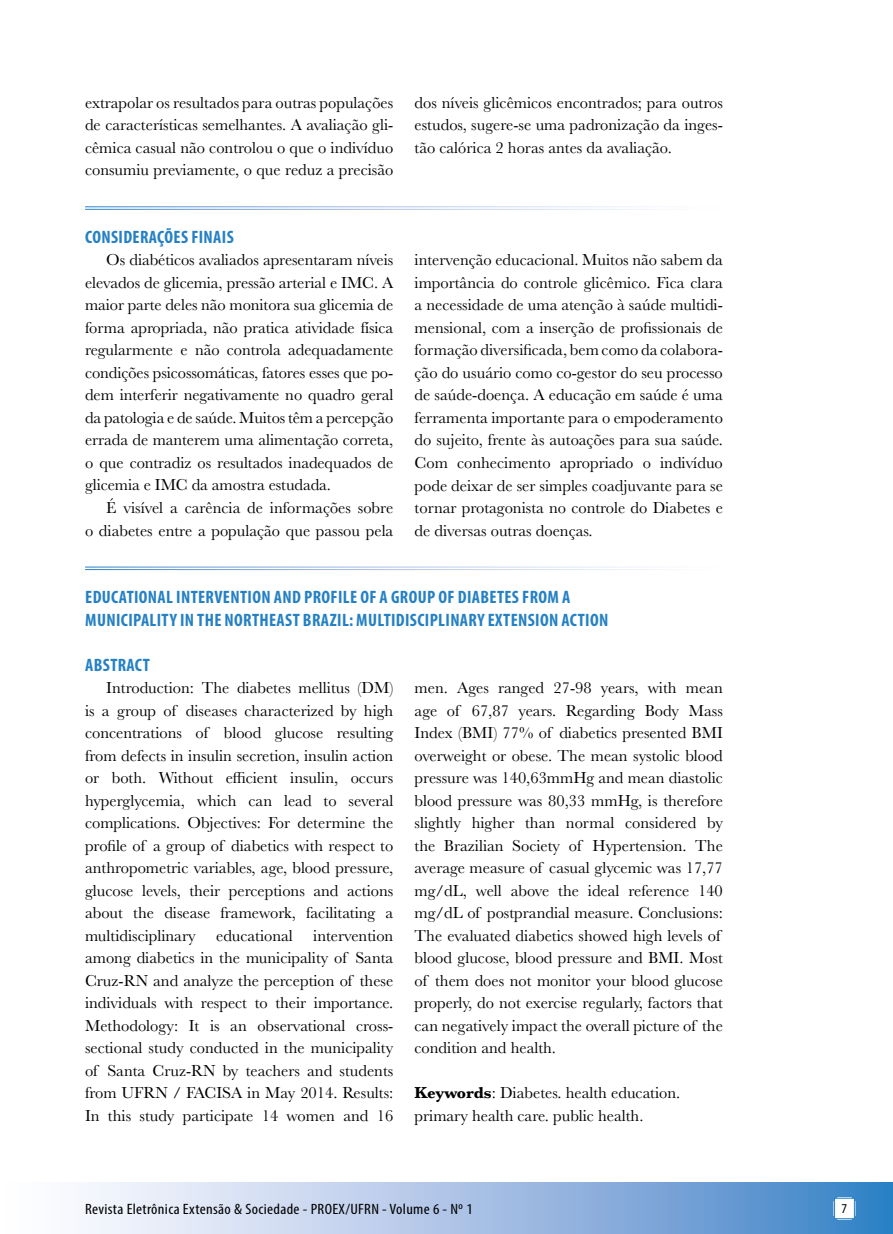
<style>
.page{position:relative;width:893px;height:1234px;background:#fff}
.page>*{position:absolute;margin:0;border:0;box-sizing:border-box;transform-origin:0 0}
.t1{font:700 condensed 18px/22.5px "Myriad Pro";letter-spacing:.02em;color:#2581c4}
.t2{font:16.5px/22.5px "Baskerville";color:#000;text-align:justify}
.t3{font:condensed 15px "Myriad Pro";letter-spacing:.02em;color:#000;scale:1.1 1}
.t4{font:condensed 13.5px "Myriad Pro";color:#000;scale:1.1 1}
.s1{font-weight:700}
</style>
<div class="page">
<svg style="left:85px;top:1182px;width:808px;height:51px;background:#a0bee3"></svg>
<svg style="left:833px;top:1196px;width:22px;height:23px"></svg>
<div style="left:834px;top:1197px;width:21px;height:21px;background:#fff;border:1px solid #2581c4"></div>
<p class="t2" style="left:85px;top:91px;width:310px">extrapolar os resultados para outras populações de características semelhantes. A avaliação gli&shy;cêmica casual não controlou o que o indivíduo consumiu previamente, o que reduz a precisão</p>
<p class="t2" style="left:415px;top:91px;width:310px">dos níveis glicêmicos encontrados; para outros estudos, sugere-se uma padronização da inges&shy;tão calórica 2 horas antes da avaliação.</p>
<p class="t1" style="left:85px;top:225px;width:150px">CONSIDERAÇÕES FINAIS</p>
<p class="t2" style="left:85px;top:249px;width:310px;text-indent:21px">Os diabéticos avaliados apresentaram níveis elevados de glicemia, pressão arterial e IMC. A maior parte deles não monitora sua glicemia de forma apropriada, não pratica atividade física regularmente e não controla adequadamente condições psicossomáticas, fatores esses que po&shy;dem interferir negativamente no quadro geral da patologia e de saúde. Muitos têm a percepção errada de manterem uma alimentação correta, o que contradiz os resultados inadequados de glicemia e IMC da amostra estudada.</p>
<p class="t2" style="left:85px;top:496px;width:310px;text-align:right">É visível a carência de informações sobre<br>o diabetes entre a população que passou pela</p>
<p class="t2" style="left:415px;top:249px;width:310px">intervenção educacional. Muitos não sabem da importância do controle glicêmico. Fica clara a necessidade de uma atenção à saúde multidi&shy;mensional, com a inserção de profissionais de formação diversificada, bem como da colabora&shy;ção do usuário como co-gestor do seu processo de saúde-doença. A educação em saúde é uma ferramenta importante para o empoderamento do sujeito, frente às autoações para sua saúde.<br>Com conhecimento apropriado o indivíduo pode deixar de ser simples coadjuvante para se tornar protagonista no controle do Diabetes e de diversas outras doenças.</p>
<p class="t1" style="left:85px;top:585px;width:525px">EDUCATIONAL INTERVENTION AND PROFILE OF A GROUP OF DIABETES FROM A<br>MUNICIPALITY IN THE NORTHEAST BRAZIL: MULTIDISCIPLINARY EXTENSION ACTION</p>
<p class="t1" style="left:85px;top:652px;width:66px">ABSTRACT</p>
<p class="t2" style="left:85px;top:676px;width:310px;text-indent:21px">Introduction: The diabetes mellitus (DM) is a group of diseases characterized by high concentrations of blood glucose resulting from defects in insulin secretion, insulin action or both. Without efficient insulin, occurs hyperglycemia, which can lead to several complications. Objectives: For determine the profile of a group of diabetics with respect to anthropometric variables, age, blood pressure, glucose levels, their perceptions and actions about the disease framework, facilitating a multidisciplinary educational intervention among diabetics in the municipality of Santa Cruz-RN and analyze the perception of these individuals with respect to their importance.<br>Methodology: It is an observational cross&shy;sectional study conducted in the municipality of Santa Cruz-RN by teachers and students from UFRN / FACISA in May 2014. Results:<br>In this study participate 14 women and 16</p>
<p class="t2" style="left:415px;top:676px;width:310px;text-align:left">men. Ages ranged 27-98 years, with mean age of 67,87 years. Regarding Body Mass Index (BMI) 77% of diabetics presented BMI overweight or obese. The mean systolic blood pressure was 140,63mmHg and mean diastolic blood pressure was 80,33 mmHg, is therefore slightly higher than normal considered by the Brazilian Society of Hypertension. The average measure of casual glycemic was 17,77 mg/dL, well above the ideal reference 140 mg/dL of postprandial measure. Conclusions:<br>The evaluated diabetics showed high levels of blood glucose, blood pressure and BMI. Most of them does not monitor your blood glucose properly, do not exercise regularly, factors that can negatively impact the overall picture of the condition and health.</p>
<p class="t2" style="left:415px;top:1081px;width:267px"><span class="s1">Keywords</span>: Diabetes. health education. primary health care. public health.</p>
<p class="t3" style="left:85px;top:1199px;width:354px">Revista Eletrônica Extensão &amp; Sociedade - PROEX/UFRN - Volume 6 - No 1</p>
<p class="t4" style="left:842px;top:1200px;width:7px">7</p>
</div>
